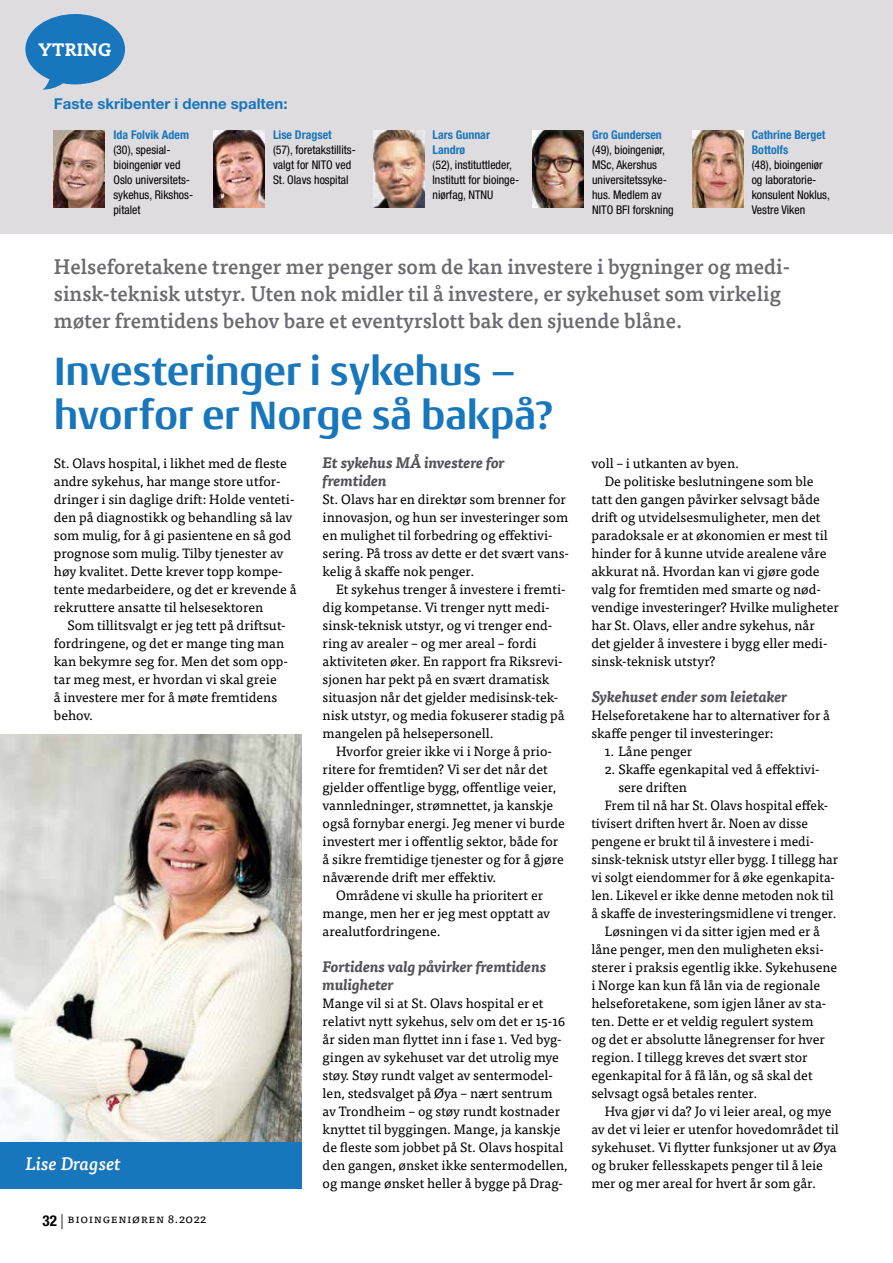
<style>
.page{position:relative;width:893px;height:1263px;background:#fff}
.page>*{position:absolute;margin:0;border:0;box-sizing:border-box;transform-origin:0 0}
.t1{font:700 42px/43.5px "Conto";letter-spacing:-.01em;color:#1776bc}
.t2{font:500 21px/27px "Tisa Pro";color:#6b6a71}
.t3{font:italic 500 18px "Tisa Pro";color:#fff}
.t4{font:800 18px "Caecilia LT Std";letter-spacing:.02em;color:#fff}
.t5{font:italic 700 15px/18px "Tisa Pro";color:#545158}
.t6{font:700 15px "Helvetica Neue LT Pro";color:#1776bc}
.t7{font:13.5px/18px "Tisa Pro";color:#000}
.t8{font:condensed 12px/15px "Helvetica Neue LT Pro";color:#000}
.t9{font:700 condensed 12px/15px "Helvetica Neue LT Pro";color:#1776bc}
.t10{font:12px "Tisa Pro";letter-spacing:.05em;color:#000}
.s1{font-family:"Helvetica Neue LT Pro";font-weight:700;font-stretch:condensed;font-size:15px}
.s2{font-family:"Helvetica Neue LT Pro";font-weight:300;font-size:15px}
</style>
<div class="page">
<div style="left:0;top:0;width:893px;height:234px;background:#dfdcdf"></div>
<img style="left:54px;top:131px;width:51px;height:76px">
<img style="left:213px;top:131px;width:51px;height:76px">
<img style="left:373px;top:131px;width:51px;height:76px">
<img style="left:533px;top:131px;width:51px;height:76px">
<img style="left:692px;top:131px;width:51px;height:76px">
<svg style="left:25px;top:14px;width:100px;height:76px"></svg>
<div style="left:0;top:1141px;width:301px;height:48px;background:#1776bc"></div>
<img style="left:0;top:734px;width:301px;height:407px">
<h3 class="t4" style="left:38px;top:39px;width:74px">YTRING</h3>
<p class="t6" style="left:54px;top:94px;width:235px">Faste skribenter i denne spalten:</p>
<p class="t9" style="left:113px;top:127px;width:77px">Ida Folvik Adem</p>
<p class="t8" style="left:113px;top:142px;width:81px">(30), spesial&shy;bioingeniør ved<br>Oslo universitets&shy;sykehus, Rikshos&shy;pitalet</p>
<p class="t9" style="left:273px;top:127px;width:60px">Lise Dragset</p>
<p class="t8" style="left:273px;top:142px;width:84px">(57), foretakstillits&shy;valgt for NITO ved<br>St. Olavs hospital</p>
<p class="t9" style="left:433px;top:127px;width:59px">Lars Gunnar<br>Landrø</p>
<p class="t8" style="left:433px;top:157px;width:88px">(52), instituttleder,<br>Institutt for bioinge&shy;niørfag, NTNU</p>
<p class="t9" style="left:592px;top:127px;width:71px">Gro Gundersen</p>
<p class="t8" style="left:592px;top:142px;width:83px">(49), bioingeniør,<br>MSc, Akershus universitetssyke&shy;hus. Medlem av<br>NITO BFI forskning</p>
<p class="t9" style="left:752px;top:127px;width:75px">Cathrine Berget<br>Bottolfs</p>
<p class="t8" style="left:752px;top:157px;width:80px">(48), bioingeniør og laboratorie&shy;konsulent Noklus,<br>Vestre Viken</p>
<h2 class="t2" style="left:54px;top:252px;width:738px">Helseforetakene trenger mer penger som de kan investere i bygninger og medi&shy;sinsk-teknisk utstyr. Uten nok midler til å investere, er sykehuset som virkelig møter fremtidens behov bare et eventyrslott bak den sjuende blåne.</h2>
<h1 class="t1" style="left:54px;top:348px;width:501px">Investeringer i sykehus – hvorfor er Norge så bakpå?</h1>
<p class="t7" style="left:54px;top:453px;width:244px">St. Olavs hospital, i likhet med de fleste andre sykehus, har mange store utfor&shy;dringer i sin daglige drift: Holde venteti&shy;den på diagnostikk og behandling så lav som mulig, for å gi pasientene en så god prognose som mulig. Tilby tjenester av høy kvalitet. Dette krever topp kompe&shy;tente medarbeidere, og det er krevende å rekruttere ansatte til helsesektoren</p>
<p class="t7" style="left:54px;top:615px;width:236px;text-indent:14px">Som tillitsvalgt er jeg tett på driftsut&shy;fordringene, og det er mange ting man kan bekymre seg for. Men det som opp&shy;tar meg mest, er hvordan vi skal greie<br>å investere mer for å møte fremtidens behov.</p>
<p class="t5" style="left:323px;top:453px;width:184px">Et sykehus MÅ investere for fremtiden</p>
<p class="t7" style="left:323px;top:489px;width:248px">St. Olavs har en direktør som brenner for innovasjon, og hun ser investeringer som en mulighet til forbedring og effektivi&shy;sering. På tross av dette er det svært vans&shy;kelig å skaffe nok penger.</p>
<p class="t7" style="left:323px;top:579px;width:245px;text-indent:14px">Et sykehus trenger å investere i fremti&shy;dig kompetanse. Vi trenger nytt medi&shy;sinsk-teknisk utstyr, og vi trenger end&shy;ring av arealer – og mer areal – fordi aktiviteten øker. En rapport fra Riksrevi&shy;sjonen har pekt på en svært dramatisk situasjon når det gjelder medisinsk-tek&shy;nisk utstyr, og media fokuserer stadig på mangelen på helsepersonell.</p>
<p class="t7" style="left:336px;top:741px;width:217px">Hvorfor greier ikke vi i Norge å prio-</p>
<p class="t7" style="left:323px;top:759px;width:227px">ritere for fremtiden? Vi ser det når det</p>
<p class="t7" style="left:323px;top:777px;width:235px">gjelder offentlige bygg, offentlige veier,</p>
<p class="t7" style="left:323px;top:795px;width:232px">vannledninger, strømnettet, ja kanskje</p>
<p class="t7" style="left:323px;top:813px;width:244px">også fornybar energi. Jeg mener vi burde</p>
<p class="t7" style="left:323px;top:831px;width:237px">investert mer i offentlig sektor, både for</p>
<p class="t7" style="left:323px;top:849px;width:243px">å sikre fremtidige tjenester og for å gjøre</p>
<p class="t7" style="left:323px;top:867px;width:175px">nåværende drift mer effektiv.</p>
<p class="t7" style="left:336px;top:885px;width:209px">Områdene vi skulle ha prioritert er</p>
<p class="t7" style="left:323px;top:903px;width:229px">mange, men her er jeg mest opptatt av</p>
<p class="t7" style="left:323px;top:921px;width:120px">arealutfordringene.</p>
<p class="t5" style="left:323px;top:957px;width:225px">Fortidens valg påvirker fremtidens muligheter</p>
<p class="t7" style="left:323px;top:993px;width:247px">Mange vil si at St. Olavs hospital er et relativt nytt sykehus, selv om det er 15-16 år siden man flyttet inn i fase 1. Ved byg&shy;gingen av sykehuset var det utrolig mye støy. Støy rundt valget av sentermodel&shy;len, stedsvalget på Øya – nært sentrum av Trondheim – og støy rundt kostnader knyttet til byggingen. Mange, ja kanskje de fleste som jobbet på St. Olavs hospital den gangen, ønsket ikke sentermodellen, og mange ønsket heller å bygge på Drag-</p>
<p class="t7" style="left:591px;top:453px;width:149px">voll – i utkanten av byen.</p>
<p class="t7" style="left:605px;top:471px;width:210px">De politiske beslutningene som ble</p>
<p class="t7" style="left:591px;top:489px;width:230px">tatt den gangen påvirker selvsagt både</p>
<p class="t7" style="left:591px;top:507px;width:231px">drift og utvidelsesmuligheter, men det</p>
<p class="t7" style="left:591px;top:525px;width:238px">paradoksale er at økonomien er mest til</p>
<p class="t7" style="left:591px;top:543px;width:237px">hinder for å kunne utvide arealene våre</p>
<p class="t7" style="left:591px;top:561px;width:230px">akkurat nå. Hvordan kan vi gjøre gode</p>
<p class="t7" style="left:591px;top:579px;width:231px">valg for fremtiden med smarte og nød-</p>
<p class="t7" style="left:591px;top:597px;width:249px">vendige investeringer? Hvilke muligheter</p>
<p class="t7" style="left:591px;top:615px;width:225px">har St. Olavs, eller andre sykehus, når</p>
<p class="t7" style="left:591px;top:633px;width:238px">det gjelder å investere i bygg eller medi-</p>
<p class="t7" style="left:591px;top:651px;width:126px">sinsk-teknisk utstyr?</p>
<p class="t5" style="left:591px;top:687px;width:197px">Sykehuset ender som leietaker</p>
<p class="t7" style="left:591px;top:705px;width:240px">Helseforetakene har to alternativer for å skaffe penger til investeringer:</p>
<p class="t7" style="left:605px;top:741px;width:89px">1. Låne penger</p>
<p class="t7" style="left:605px;top:759px;width:216px">2. Skaffe egenkapital ved å effektivi-</p>
<p class="t7" style="left:618px;top:777px;width:70px">sere driften</p>
<p class="t7" style="left:605px;top:795px;width:225px">Frem til nå har St. Olavs hospital effek-</p>
<p class="t7" style="left:591px;top:813px;width:218px">tivisert driften hvert år. Noen av disse</p>
<p class="t7" style="left:591px;top:831px;width:224px">pengene er brukt til å investere i medi-</p>
<p class="t7" style="left:591px;top:849px;width:248px">sinsk-teknisk utstyr eller bygg. I tillegg har</p>
<p class="t7" style="left:591px;top:867px;width:245px">vi solgt eiendommer for å øke egenkapita-</p>
<p class="t7" style="left:591px;top:885px;width:244px">len. Likevel er ikke denne metoden nok til</p>
<p class="t7" style="left:591px;top:903px;width:247px">å skaffe de investeringsmidlene vi trenger.</p>
<p class="t7" style="left:605px;top:921px;width:217px">Løsningen vi da sitter igjen med er å</p>
<p class="t7" style="left:591px;top:939px;width:234px">låne penger, men den muligheten eksi-</p>
<p class="t7" style="left:591px;top:957px;width:247px">sterer i praksis egentlig ikke. Sykehusene</p>
<p class="t7" style="left:591px;top:975px;width:230px">i Norge kan kun få lån via de regionale</p>
<p class="t7" style="left:591px;top:993px;width:237px">helseforetakene, som igjen låner av sta-</p>
<p class="t7" style="left:591px;top:1011px;width:224px">ten. Dette er et veldig regulert system</p>
<p class="t7" style="left:591px;top:1029px;width:235px">og det er absolutte lånegrenser for hver</p>
<p class="t7" style="left:591px;top:1047px;width:218px">region. I tillegg kreves det svært stor</p>
<p class="t7" style="left:591px;top:1065px;width:223px">egenkapital for å få lån, og så skal det</p>
<p class="t7" style="left:591px;top:1083px;width:168px">selvsagt også betales renter.</p>
<p class="t7" style="left:605px;top:1101px;width:228px">Hva gjør vi da? Jo vi leier areal, og mye</p>
<p class="t7" style="left:591px;top:1119px;width:249px">av det vi leier er utenfor hovedområdet til</p>
<p class="t7" style="left:591px;top:1137px;width:247px">sykehuset. Vi flytter funksjoner ut av Øya</p>
<p class="t7" style="left:591px;top:1155px;width:233px">og bruker fellesskapets penger til å leie</p>
<p class="t7" style="left:591px;top:1173px;width:226px">mer og mer areal for hvert år som går.</p>
<h3 class="t3" style="left:25px;top:1149px;width:97px">Lise Dragset</h3>
<p class="t10" style="left:43px;top:1209px;width:165px"><span class="s1">32</span> <span class="s2">|</span> Bioingeniøren 8.2022</p>
</div>
